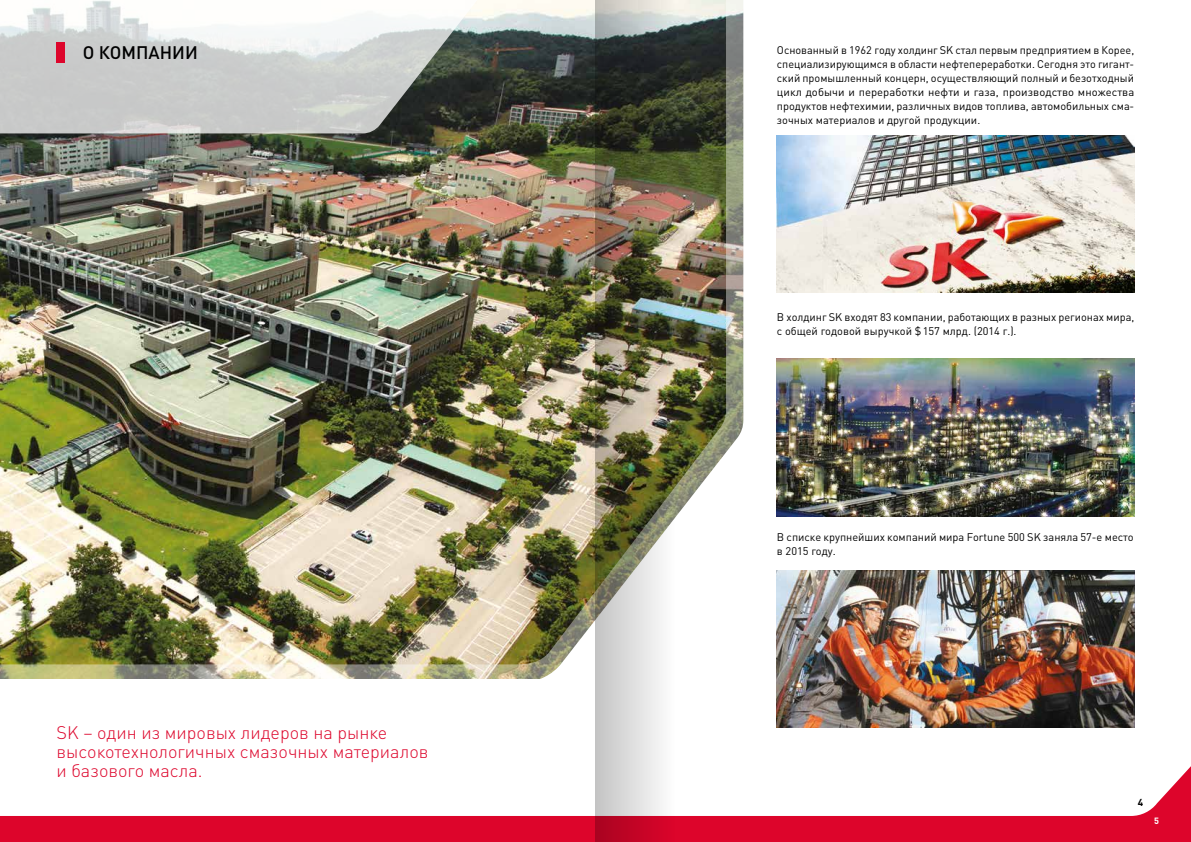
<style>
.page{position:relative;width:1191px;height:842px;background:#fff}
.page>*{position:absolute;margin:0;border:0;box-sizing:border-box;transform-origin:0 0}
.t1{font:300 18px/19px "DIN Pro";color:#dd052b}
.t2{font:500 18px "DIN Pro";color:#000}
.t3{font:11px/14px "DIN Pro";color:#000}
.t4{font:700 10px "DIN Pro";color:#000}
.t5{font:700 9px "DIN Pro";color:#fff}
</style>
<div class="page">
<img style="left:777px;top:359px;width:357px;height:158px">
<img style="left:777px;top:136px;width:357px;height:156px">
<img style="left:777px;top:570px;width:357px;height:158px">
<img style="left:0;top:0;width:744px;height:679px">
<svg style="left:0;top:766px;width:1191px;height:76px"></svg>
<svg style="left:0;top:0;width:520px;height:133px;fill:#cacccb"></svg>
<div style="left:57px;top:42px;width:8px;height:20px;background:#dd052b"></div>
<img style="left:595px;top:0;width:80px;height:842px">
<h1 class="t2" style="left:83px;top:40px;width:117px">О КОМПАНИИ</h1>
<p class="t3" style="left:777px;top:42px;width:359px;text-align:justify">Основанный в 1962 году холдинг SK стал первым предприятием в Корее, специализирующимся в области нефтепереработки. Сегодня это гигант&shy;ский промышленный концерн, осуществляющий полный и безотходный цикл добычи и переработки нефти и газа, производство множества продуктов нефтехимии, различных видов топлива, автомобильных сма&shy;зочных материалов и другой продукции.</p>
<p class="t3" style="left:777px;top:309px;width:359px">В холдинг SK входят 83 компании, работающих в разных регионах мира, с общей годовой выручкой $157 млрд. (2014 г.).</p>
<h1 class="t1" style="left:57px;top:722px;width:373px">SK – один из мировых лидеров на рынке высокотехнологичных смазочных материалов и базового масла.</h1>
<p class="t3" style="left:777px;top:529px;width:358px">В списке крупнейших компаний мира Fortune 500 SK заняла 57-е место в 2015 году.</p>
<p class="t4" style="left:1137px;top:795px;width:7px">4</p>
<p class="t5" style="left:1154px;top:815px;width:6px">5</p>
</div>
